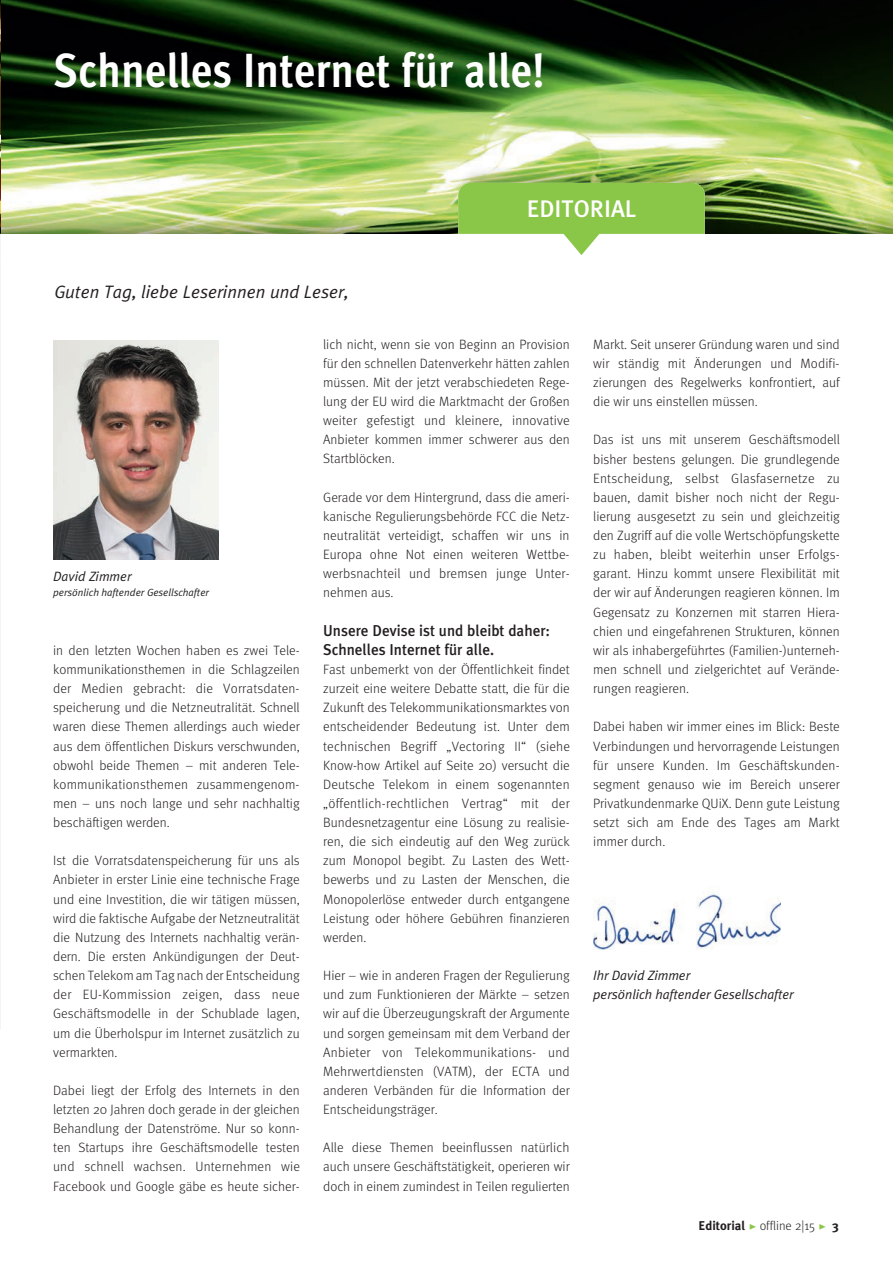
<style>
.page{position:relative;width:893px;height:1263px;background:#fff}
.page>*{position:absolute;margin:0;border:0;box-sizing:border-box;transform-origin:0 0}
.t1{font:700 condensed 48px "Meta OT";color:#fff}
.t2{font:500 24px "Meta Plus";color:#fff}
.t3{font:italic 18px "Meta Plus Normal";color:#231f20}
.t4{font:500 15.75px/19.2px "Meta Plus";color:#231f20;scale:.96 1}
.t5{font:300 13.5px/19.2px "Meta";color:#231f20;text-align:justify}
.t6{font:italic 13.5px/19.2px "Meta Plus Normal";color:#231f20}
.t7{font:300 12.75px "Meta";color:#231f20}
.t8{font:italic 10.5px "Meta Plus Normal";color:#231f20}
.s1{font-family:"Meta Plus";font-weight:700}
.s2{font-family:"Meta Light Expert";font-weight:400;font-size:18px;color:#8ac648}
</style>
<div class="page">
<img style="left:1px;top:0;width:892px;height:206px">
<img style="left:0;top:0;width:1px;height:234px">
<img style="left:0;top:206px;width:893px;height:28px">
<div style="left:454px;top:165px;width:270px;height:87px;background:#231f20;opacity:.25"></div>
<div style="left:0;top:234px;width:893px;height:23px;background:#fff"></div>
<svg style="left:458px;top:183px;width:247px;height:72px"></svg>
<img style="left:593px;top:893px;width:187px;height:56px">
<img style="left:53px;top:341px;width:166px;height:218px">
<h1 class="t1" style="left:53px;top:40px;width:493px">Schnelles Internet für alle!</h1>
<h3 class="t3" style="left:54px;top:281px;width:296px">Guten Tag, liebe Leserinnen und Leser,</h3>
<h2 class="t2" style="left:527px;top:194px;width:111px">EDITORIAL</h2>
<p class="t6" style="left:53px;top:566px;width:80px">David Zimmer</p>
<p class="t8" style="left:53px;top:586px;width:157px">persönlich haftender Gesellschafter</p>
<p class="t5" style="left:53px;top:640px;width:248px">in den letzten Wochen haben es zwei Tele&shy;kommunikationsthemen in die Schlagzeilen der Medien gebracht: die Vorratsdaten&shy;speicherung und die Netzneutralität. Schnell waren diese Themen allerdings auch wieder aus dem öffentlichen Diskurs verschwunden, obwohl beide Themen – mit anderen Tele&shy;kommunikationsthemen zusammengenom&shy;men – uns noch lange und sehr nachhaltig beschäftigen werden.</p>
<p class="t5" style="left:53px;top:851px;width:248px">Ist die Vorratsdatenspeicherung für uns als Anbieter in erster Linie eine technische Frage und eine Investition, die wir tätigen müssen, wird die faktische Aufgabe der Netzneutralität die Nutzung des Internets nachhaltig verän&shy;dern. Die ersten Ankündigungen der Deut&shy;schen Telekom am Tag nach der Entscheidung der EU-Kommission zeigen, dass neue Geschäftsmodelle in der Schublade lagen, um die Überholspur im Internet zusätzlich zu vermarkten.</p>
<p class="t5" style="left:53px;top:1080px;width:248px">Dabei liegt der Erfolg des Internets in den letzten 20 Jahren doch gerade in der gleichen Behandlung der Datenströme. Nur so konn&shy;ten Startups ihre Geschäftsmodelle testen und schnell wachsen. Unternehmen wie Facebook und Google gäbe es heute sicher-</p>
<p class="t5" style="left:323px;top:334px;width:248px">lich nicht, wenn sie von Beginn an Provision für den schnellen Datenverkehr hätten zahlen müssen. Mit der jetzt verabschiedeten Rege&shy;lung der EU wird die Marktmacht der Großen weiter gefestigt und kleinere, innovative Anbieter kommen immer schwerer aus den Startblöcken.</p>
<p class="t5" style="left:323px;top:487px;width:248px">Gerade vor dem Hintergrund, dass die ameri&shy;kanische Regulierungsbehörde FCC die Netz&shy;neutralität verteidigt, schaffen wir uns in Europa ohne Not einen weiteren Wettbe&shy;werbsnachteil und bremsen junge Unter&shy;nehmen aus.</p>
<p class="t4" style="left:323px;top:620px;width:238px">Unsere Devise ist und bleibt daher:<br>Schnelles Internet für alle.</p>
<p class="t5" style="left:323px;top:660px;width:248px">Fast unbemerkt von der Öffentlichkeit findet zurzeit eine weitere Debatte statt, die für die Zukunft des Telekommunikationsmarktes von entscheidender Bedeutung ist. Unter dem technischen Begriff „Vectoring II“ (siehe Know-how Artikel auf Seite 20) versucht die Deutsche Telekom in einem sogenannten „öffentlich-rechtlichen Vertrag“ mit der Bundesnetzagentur eine Lösung zu realisie&shy;ren, die sich eindeutig auf den Weg zurück zum Monopol begibt. Zu Lasten des Wett&shy;bewerbs und zu Lasten der Menschen, die Monopolerlöse entweder durch entgangene Leistung oder höhere Gebühren finanzieren werden.</p>
<p class="t5" style="left:323px;top:966px;width:248px">Hier – wie in anderen Fragen der Regulierung und zum Funktionieren der Märkte – setzen wir auf die Überzeugungskraft der Argumente und sorgen gemeinsam mit dem Verband der Anbieter von Telekommunikations- und Mehrwertdiensten (VATM), der ECTA und anderen Verbänden für die Information der Entscheidungsträger.</p>
<p class="t5" style="left:323px;top:1138px;width:248px">Alle diese Themen beeinflussen natürlich auch unsere Geschäftstätigkeit, operieren wir doch in einem zumindest in Teilen regulierten</p>
<p class="t5" style="left:593px;top:334px;width:248px">Markt. Seit unserer Gründung waren und sind wir ständig mit Änderungen und Modifi&shy;zierungen des Regelwerks konfrontiert, auf die wir uns einstellen müssen.</p>
<p class="t5" style="left:593px;top:430px;width:248px">Das ist uns mit unserem Geschäftsmodell bisher bestens gelungen. Die grundlegende Entscheidung, selbst Glasfasernetze zu bauen, damit bisher noch nicht der Regu&shy;lierung ausgesetzt zu sein und gleichzeitig den Zugriff auf die volle Wertschöpfungskette zu haben, bleibt weiterhin unser Erfolgs&shy;garant. Hinzu kommt unsere Flexibilität mit der wir auf Änderungen reagieren können. Im Gegensatz zu Konzernen mit starren Hiera&shy;chien und eingefahrenen Strukturen, können wir als inhabergeführtes (Familien-)unterneh&shy;men schnell und zielgerichtet auf Verände&shy;rungen reagieren.</p>
<p class="t5" style="left:593px;top:717px;width:248px">Dabei haben wir immer eines im Blick: Beste Verbindungen und hervorragende Leistungen für unsere Kunden. Im Geschäftskunden&shy;segment genauso wie im Bereich unserer Privatkundenmarke QUiX. Denn gute Leistung setzt sich am Ende des Tages am Markt immer durch.</p>
<p class="t6" style="left:593px;top:966px;width:202px">Ihr David Zimmer<br>persönlich haftender Gesellschafter</p>
<p class="t7" style="left:699px;top:1219px;width:142px"><span class="s1">Editorial</span> <span class="s2">@</span> offline 2|15 <span class="s2">@</span> <span class="s1">3</span></p>
</div>
